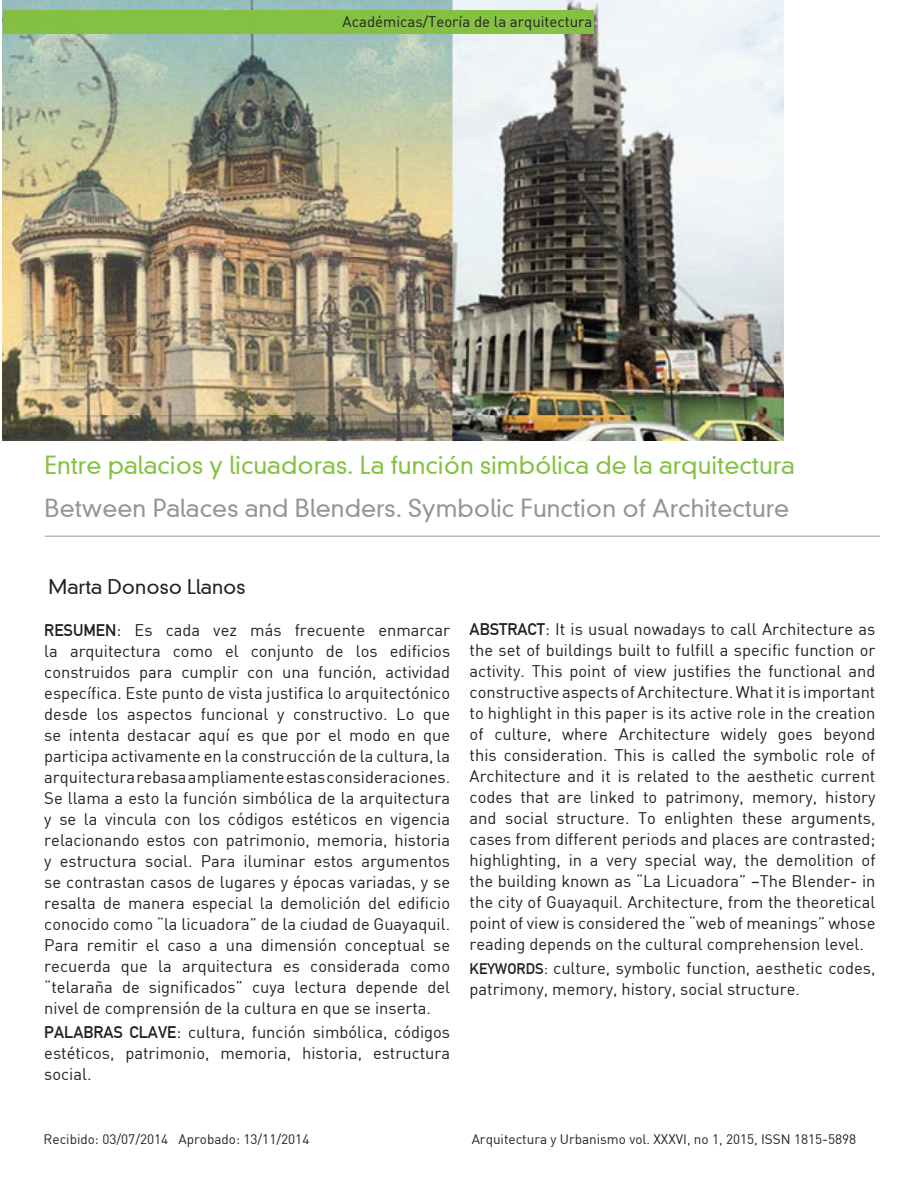
<style>
.page{position:relative;width:918px;height:1188px;background:#fff}
.page>*{position:absolute;margin:0;border:0;box-sizing:border-box;transform-origin:0 0}
.titulo_de_articulo{font:300 24px "DIN Neuzeit Grotesk";color:#84c141}
.titulo_de_articulo_e{font:300 24px "DIN Neuzeit Grotesk";color:#939598}
.autor{font:300 19.5px "DIN Neuzeit Grotesk";color:#231f20}
.cuerpo_de_texto_de_r{font:16.5px/21px "DIN";color:#231f20;text-align:justify}
.sello_de_arriba{font:15px "DIN";color:#231f20}
.sello_de_abajo{font:13.5px "DIN";color:#231f20}
.cuerpo_de_texto{font:13.5px "DIN";color:#231f20}
.s1{font-family:"DIN Mittelschrift"}
.s2{font-family:"DIN Mittelschrift";font-size:15px}
.s3{font-size:15px}
</style>
<div class="page">
<img style="left:2px;top:0;width:781px;height:440px">
<hr style="left:45px;top:536px;width:835px;height:1px;background:#939598">
<div style="left:3px;top:10px;width:590px;height:23px;background:#84c141"></div>
<p class="sello_de_arriba" style="left:343px;top:12px;width:251px">Académicas/Teoría de la arquitectura</p>
<p class="titulo_de_articulo" style="left:45px;top:451px;width:752px">Entre palacios y licuadoras. La función simbólica de la arquitectura</p>
<p class="titulo_de_articulo_e" style="left:45px;top:494px;width:746px">Between Palaces and Blenders. Symbolic function of Architecture</p>
<p class="autor" style="left:49px;top:575px;width:199px">Marta Donoso Llanos</p>
<p class="cuerpo_de_texto_de_r" style="left:44px;top:619px;width:407px"><span class="s1">RESUMEN</span>: Es cada vez más frecuente enmarcar la arquitectura como el conjunto de los edificios construidos para cumplir con una función, actividad específica. Este punto de vista justifica lo arquitectónico desde los aspectos funcional y constructivo. Lo que se intenta destacar aquí es que por el modo en que participa activamente en la construcción de la cultura, la arquitectura rebasa ampliamente estas consideraciones.<br>Se llama a esto la función simbólica de la arquitectura y se la vincula con los códigos estéticos en vigencia relacionando estos con patrimonio, memoria, historia y estructura social. Para iluminar estos argumentos se contrastan casos de lugares y épocas variadas, y se resalta de manera especial la demolición del edificio conocido como “la licuadora” de la ciudad de Guayaquil.<br>Para remitir el caso a una dimensión conceptual se recuerda que la arquitectura es considerada como “telaraña de significados” cuya lectura depende del nivel de comprensión de la cultura en que se inserta.</p>
<p class="cuerpo_de_texto_de_r" style="left:44px;top:1021px;width:407px"><span class="s1">PALABRAS CLAVE</span>: cultura, función simbólica, códigos estéticos, patrimonio, memoria, historia, estructura social.</p>
<p class="cuerpo_de_texto_de_r" style="left:470px;top:619px;width:407px"><span class="s1">ABSTRACT</span>: It is usual nowadays to call Architecture as the set of buildings built to fulfill a specific function or activity. This point of view justifies the functional and constructive aspects of Architecture. What it is important to highlight in this paper is its active role in the creation of culture, where Architecture widely goes beyond this consideration. This is called the symbolic role of Architecture and it is related to the aesthetic current codes that are linked to patrimony, memory, history and social structure. To enlighten these arguments, cases from different periods and places are contrasted; highlighting, in a very special way, the demolition of the building known as “La Licuadora” –The Blender- in the city of Guayaquil. Architecture, from the theoretical point of view is considered the “web of meanings” whose reading depends on the cultural comprehension level.</p>
<p class="cuerpo_de_texto_de_r" style="left:470px;top:958px;width:407px"><span class="s2">KEYWORDS</span><span class="s3">:</span> culture, symbolic function, aesthetic codes, patrimony, memory, history, social structure.</p>
<p class="cuerpo_de_texto" style="left:44px;top:1131px;width:126px">Recibido: 03/07/2014</p>
<p class="cuerpo_de_texto" style="left:179px;top:1131px;width:132px">Aprobado: 13/11/2014</p>
<p class="sello_de_abajo" style="left:472px;top:1131px;width:386px">Arquitectura y Urbanismo vol. XXXVI, no 1, 2015, ISSN 1815-5898</p>
</div>
